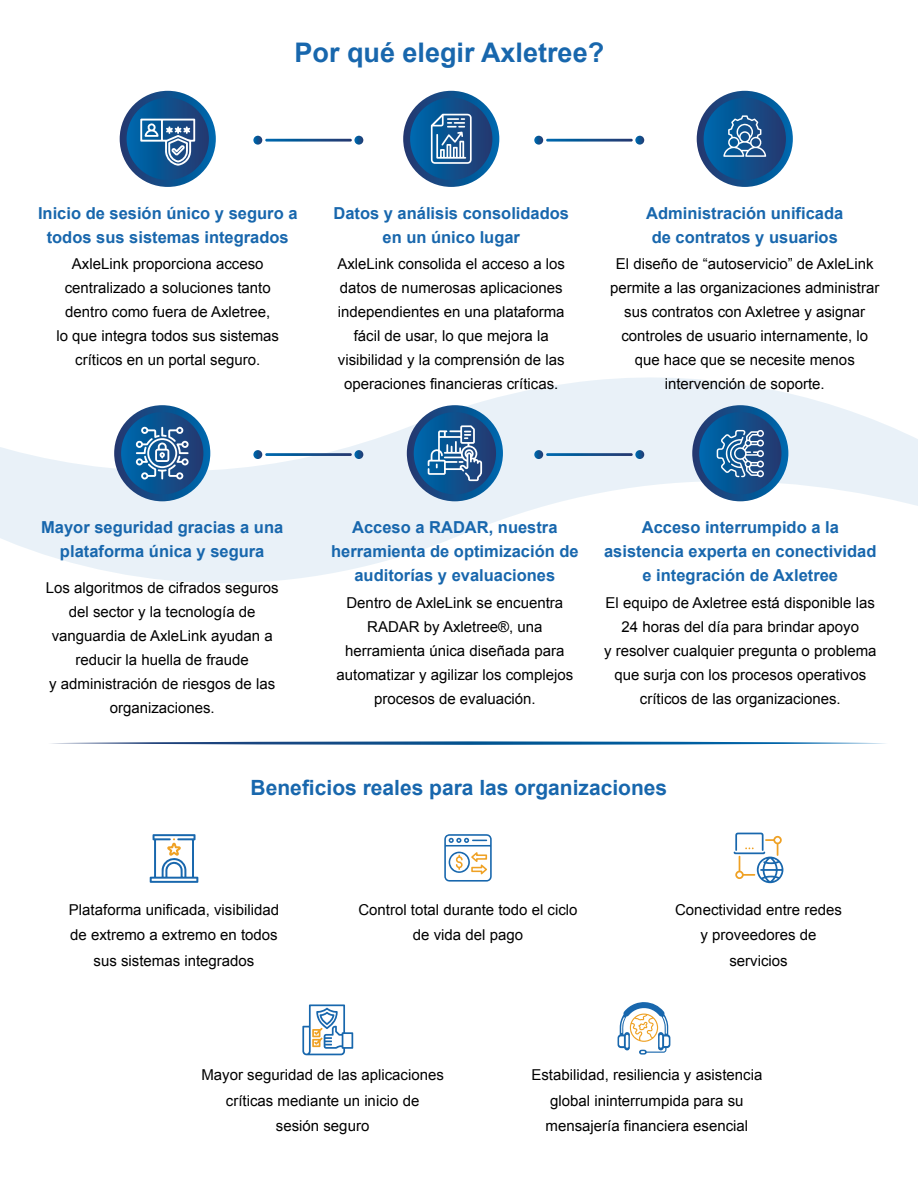
<style>
.page{position:relative;width:918px;height:1188px;background:#fff}
.page>*{position:absolute;margin:0;border:0;box-sizing:border-box;transform-origin:0 0}
.t1{font:700 27px "Arial";color:#1867ad}
.t2{font:700 21px "Arial";color:#1867ad}
.t3{font:700 16.5px/24px "Arial";color:#1867ad;text-align:center}
.t4{font:15px/24px "Arial";color:#000;text-align:center}
</style>
<div class="page">
<svg style="left:0;top:377px;width:918px;height:206px"></svg>
<svg style="left:120px;top:91px;width:96px;height:96px;background:#13528f"></svg>
<svg style="left:127px;top:98px;width:82px;height:82px;background:#11518e"></svg>
<svg style="left:140px;top:119px;width:55px;height:47px"></svg>
<svg style="left:354px;top:136px;width:9px;height:9px"></svg>
<svg style="left:253px;top:136px;width:9px;height:9px"></svg>
<svg style="left:265px;top:139px;width:87px;height:3px"></svg>
<svg style="left:635px;top:136px;width:9px;height:9px"></svg>
<svg style="left:534px;top:136px;width:9px;height:9px"></svg>
<svg style="left:546px;top:139px;width:87px;height:3px"></svg>
<svg style="left:403px;top:91px;width:96px;height:96px;background:#13528e"></svg>
<div style="left:410px;top:98px;width:82px;height:82px;background:linear-gradient(to right,#0069ad,#24396f);border-radius:41px"></div>
<svg style="left:697px;top:91px;width:96px;height:96px;background:#13528f"></svg>
<div style="left:704px;top:98px;width:82px;height:82px;background:linear-gradient(to right,#0068ac,#24396f);border-radius:41px"></div>
<svg style="left:431px;top:114px;width:41px;height:50px"></svg>
<svg style="left:723px;top:115px;width:43px;height:42px;background:#487ba8"></svg>
<svg style="left:114px;top:405px;width:96px;height:96px;background:#14528e"></svg>
<div style="left:121px;top:412px;width:82px;height:82px;background:linear-gradient(to right,#0068ad,#25396f);border-radius:41px"></div>
<svg style="left:354px;top:450px;width:9px;height:9px"></svg>
<svg style="left:253px;top:450px;width:9px;height:9px"></svg>
<svg style="left:265px;top:453px;width:87px;height:3px"></svg>
<svg style="left:635px;top:450px;width:9px;height:9px"></svg>
<svg style="left:534px;top:450px;width:9px;height:9px"></svg>
<svg style="left:546px;top:453px;width:87px;height:3px"></svg>
<svg style="left:407px;top:405px;width:96px;height:96px;background:#13528f"></svg>
<div style="left:414px;top:412px;width:82px;height:82px;background:linear-gradient(to right,#0068ac,#25396f);border-radius:41px"></div>
<svg style="left:692px;top:405px;width:96px;height:96px;background:#14528e"></svg>
<div style="left:699px;top:412px;width:82px;height:82px;background:linear-gradient(to right,#0068ad,#24396f);border-radius:41px"></div>
<svg style="left:136px;top:426px;width:53px;height:54px"></svg>
<svg style="left:428px;top:425px;width:54px;height:56px;background:#4e7fab"></svg>
<svg style="left:717px;top:430px;width:47px;height:47px;background:#5786b0"></svg>
<svg style="left:51px;top:741px;width:835px;height:4px"></svg>
<svg style="left:444px;top:834px;width:48px;height:48px"></svg>
<svg style="left:150px;top:834px;width:48px;height:49px"></svg>
<svg style="left:734px;top:833px;width:49px;height:50px"></svg>
<svg style="left:618px;top:1002px;width:52px;height:53px"></svg>
<svg style="left:302px;top:1004px;width:51px;height:51px"></svg>
<h1 class="t1" style="left:295px;top:35px;width:311px">Por qué elegir Axletree?</h1>
<p class="t3" style="left:38px;top:202px;width:261px">Inicio de sesión único y seguro a todos sus sistemas integrados</p>
<p class="t4" style="left:56px;top:252px;width:224px">AxleLink proporciona acceso centralizado a soluciones tanto dentro como fuera de Axletree,<br>lo que integra todos sus sistemas críticos en un portal seguro.</p>
<p class="t3" style="left:333px;top:202px;width:237px">Datos y análisis consolidados en un único lugar</p>
<p class="t4" style="left:337px;top:252px;width:229px">AxleLink consolida el acceso a los datos de numerosas aplicaciones independientes en una plataforma fácil de usar, lo que mejora la visibilidad y la comprensión de las operaciones financieras críticas.</p>
<p class="t3" style="left:646px;top:202px;width:199px">Administración unificada de contratos y usuarios</p>
<p class="t4" style="left:610px;top:252px;width:271px">El diseño de “autoservicio” de AxleLink permite a las organizaciones administrar sus contratos con Axletree y asignar controles de usuario internamente, lo que hace que se necesite menos intervención de soporte.</p>
<p class="t3" style="left:41px;top:515px;width:244px">Mayor seguridad gracias a una plataforma única y segura</p>
<p class="t4" style="left:46px;top:576px;width:234px">Los algoritmos de cifrados seguros del sector y la tecnología de vanguardia de AxleLink ayudan a reducir la huella de fraude<br>y administración de riesgos de las organizaciones.</p>
<p class="t3" style="left:331px;top:516px;width:249px">Acceso a RADAR, nuestra herramienta de optimización de auditorías y evaluaciones</p>
<p class="t4" style="left:337px;top:591px;width:238px">Dentro de AxleLink se encuentra<br>RADAR by Axletree®, una herramienta única diseñada para automatizar y agilizar los complejos procesos de evaluación.</p>
<p class="t3" style="left:604px;top:516px;width:274px">Acceso interrumpido a la asistencia experta en conectividad e integración de Axletree</p>
<p class="t4" style="left:604px;top:591px;width:274px">El equipo de Axletree está disponible las 24 horas del día para brindar apoyo<br>y resolver cualquier pregunta o problema que surja con los procesos operativos críticos de las organizaciones.</p>
<h2 class="t2" style="left:251px;top:774px;width:418px">Beneficios reales para las organizaciones</h2>
<p class="t4" style="left:69px;top:897px;width:212px;line-height:25.5px">Plataforma unificada, visibilidad de extremo a extremo en todos sus sistemas integrados</p>
<p class="t4" style="left:675px;top:897px;width:168px;line-height:25.5px">Conectividad entre redes y proveedores de servicios</p>
<p class="t4" style="left:358px;top:897px;width:221px;line-height:25.5px">Control total durante todo el ciclo de vida del pago</p>
<p class="t4" style="left:201px;top:1062px;width:244px;line-height:25.5px">Mayor seguridad de las aplicaciones críticas mediante un inicio de<br>sesión seguro</p>
<p class="t4" style="left:531px;top:1062px;width:232px;line-height:25.5px">Estabilidad, resiliencia y asistencia global ininterrumpida para su mensajería financiera esencial</p>
</div>
